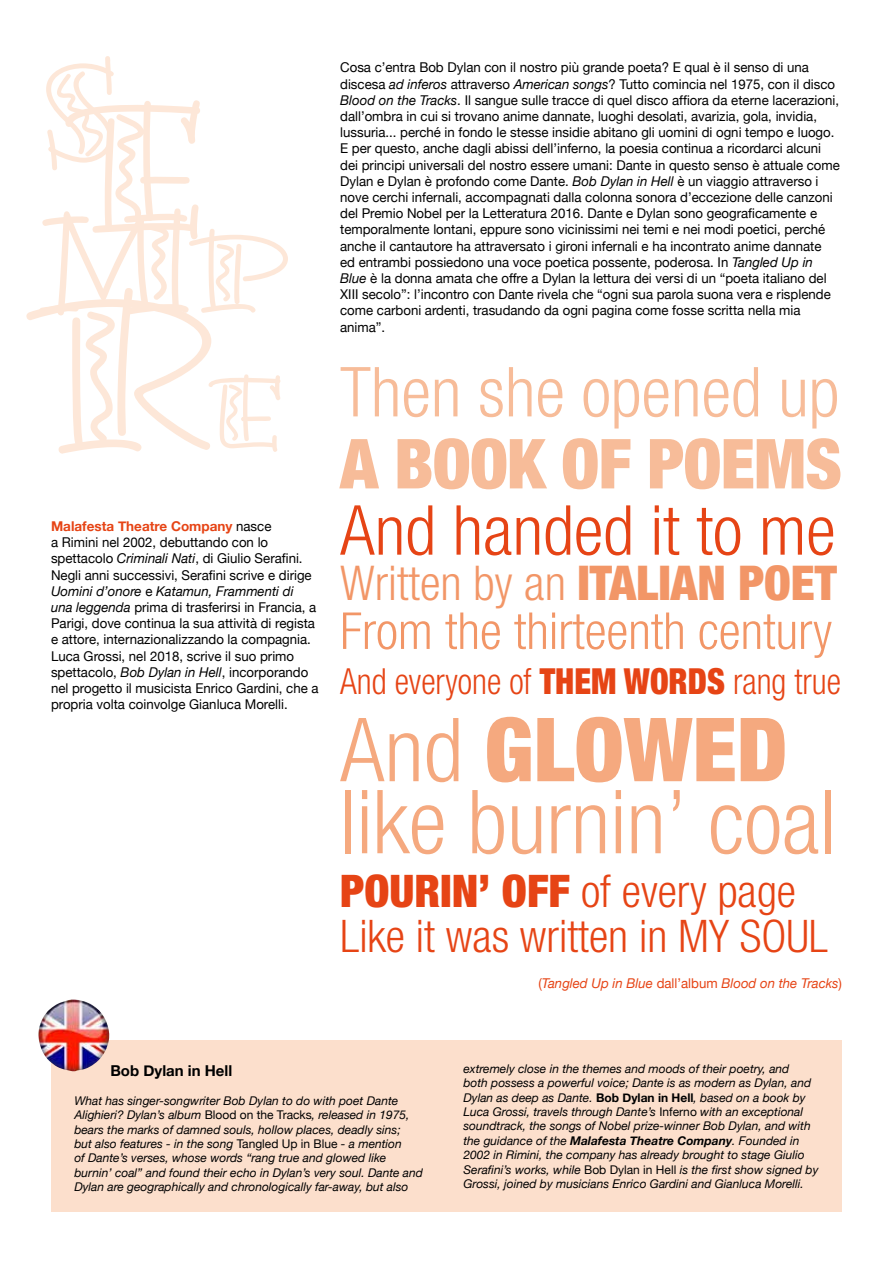
<style>
.page{position:relative;width:893px;height:1263px;background:#fff}
.page>*{position:absolute;margin:0;border:0;box-sizing:border-box;transform-origin:0 0}
.t1{font:195px "Bermuda LP Squiggle";color:#fde7d8}
.t2{font:157.05px "Bermuda LP Squiggle";color:#fde7d8}
.t3{font:121.65px "Bermuda LP Squiggle";color:#fde7d8}
.t4{font:300 condensed 88.5px/72px "Helvetica Neue";color:#f5a97f}
.t5{font:300 condensed 69px "Helvetica Neue";color:#f7bc99}
.t6{font:300 condensed 69px "Helvetica Neue";color:#e64415}
.t7{font:900 condensed 69px "Helvetica Neue";letter-spacing:-.01em;color:#f7bc99}
.t8{font:300 condensed 51px "Helvetica Neue";color:#f29667}
.t9{font:300 condensed 48px "Helvetica Neue";color:#f29667}
.t10{font:300 condensed 45px/45px "Helvetica Neue";color:#e64415}
.t11{font:300 condensed 36px "Helvetica Neue";color:#e64415;scale:.93 1}
.t12{font:700 15px "Helvetica Neue";color:#000}
.t13{font:13.5px/16.2px "Helvetica Neue";color:#000}
.t14{font:italic 13.5px "Helvetica Neue";color:#e64415}
.t15{font:italic 12px/14.4px "Helvetica Neue";color:#000}
.s1{font-size:165px}
.s2{font-size:121.65px}
.s3{font-size:108px}
.s4{font-weight:700;color:#e64415}
.s5{font-style:italic}
.s6{font-weight:900}
.s7{font-style:normal}
.s8{font-weight:700;font-style:normal}
.s9{font-weight:700}
</style>
<div class="page">
<div style="left:51px;top:1041px;width:791px;height:171px;background:#fcdfcc"></div>
<img style="left:38px;top:999px;width:72px;height:72px">
<h3 class="t3" style="left:46px;top:39px;width:157px">S<span class="s1">E</span></h3>
<h2 class="t2" style="left:46px;top:158px;width:245px">m<span class="s2">p</span></h2>
<h1 class="t1" style="left:46px;top:255px;width:239px">R<span class="s3">e</span></h1>
<p class="t13" style="left:51px;top:518px;width:269px"><span class="s4">Malafesta Theatre Company</span> nasce<br>a Rimini nel 2002, debuttando con lo spettacolo <span class="s5">Criminali Nati</span>, di Giulio Serafini.<br>Negli anni successivi, Serafini scrive e dirige <span class="s5">Uomini d’onore</span> e <span class="s5">Katamun, Frammenti di<br>una leggenda</span> prima di trasferirsi in Francia, a Parigi, dove continua la sua attività di regista e attore, internazionalizzando la compagnia.<br>Luca Grossi, nel 2018, scrive il suo primo spettacolo, <span class="s5">Bob Dylan in Hell</span>, incorporando nel progetto il musicista Enrico Gardini, che a propria volta coinvolge Gianluca Morelli.</p>
<p class="t13" style="left:340px;top:59px;width:501px">Cosa c’entra Bob Dylan con il nostro più grande poeta? E qual è il senso di una discesa <span class="s5">ad inferos</span> attraverso <span class="s5">American songs</span>? Tutto comincia nel 1975, con il disco <span class="s5">Blood on the Tracks</span>. Il sangue sulle tracce di quel disco affiora da eterne lacerazioni, dall’ombra in cui si trovano anime dannate, luoghi desolati, avarizia, gola, invidia, lussuria... perché in fondo le stesse insidie abitano gli uomini di ogni tempo e luogo.<br>E per questo, anche dagli abissi dell’inferno, la poesia continua a ricordarci alcuni dei principi universali del nostro essere umani: Dante in questo senso è attuale come Dylan e Dylan è profondo come Dante. <span class="s5">Bob Dylan in Hell</span> è un viaggio attraverso i nove cerchi infernali, accompagnati dalla colonna sonora d’eccezione delle canzoni del Premio Nobel per la Letteratura 2016. Dante e Dylan sono geograficamente e temporalmente lontani, eppure sono vicinissimi nei temi e nei modi poetici, perché anche il cantautore ha attraversato i gironi infernali e ha incontrato anime dannate<br>ed entrambi possiedono una voce poetica possente, poderosa. In <span class="s5">Tangled Up in Blue</span> è la donna amata che offre a Dylan la lettura dei versi di un “poeta italiano del XIII secolo”: l’incontro con Dante rivela che “ogni sua parola suona vera e risplende come carboni ardenti, trasudando da ogni pagina come fosse scritta nella mia anima”.</p>
<h3 class="t5" style="left:340px;top:352px;width:501px">Then she opened up</h3>
<h3 class="t7" style="left:340px;top:421px;width:503px">A BOOK OF POEMS</h3>
<h3 class="t6" style="left:340px;top:491px;width:497px">And handed it to me</h3>
<h3 class="t9" style="left:340px;top:555px;width:498px">Written by an <span class="s6">ITALIAN POET</span></h3>
<h3 class="t8" style="left:340px;top:602px;width:493px">From the thirteenth century</h3>
<h3 class="t11" style="left:340px;top:660px;width:540px">And everyone of <span class="s6">THEM WORDS</span> rang true</h3>
<h3 class="t4" style="left:340px;top:713px;width:497px">And <span class="s6">GLOWED </span>like burnin’ coal</h3>
<h3 class="t10" style="left:340px;top:868px;width:489px"><span class="s6">POURIN’ OFF</span> of every page<br>Like it was written in MY SOUL</h3>
<p class="t14" style="left:539px;top:975px;width:305px"><span class="s7">(</span>Tangled Up in Blue <span class="s7">dall’album</span> Blood on the Tracks<span class="s7">)</span></p>
<p class="t12" style="left:110px;top:1061px;width:123px">Bob Dylan in Hell</p>
<p class="t15" style="left:74px;top:1093px;width:350px">What has singer-songwriter Bob Dylan to do with poet Dante Alighieri? Dylan’s album <span class="s7">Blood on the Tracks</span>, released in 1975, bears the marks of damned souls, hollow places, deadly sins;<br>but also features - in the song <span class="s7">Tangled Up in Blue</span> - a mention<br>of Dante’s verses, whose words “rang true and glowed like burnin’ coal” and found their echo in Dylan’s very soul. Dante and Dylan are geographically and chronologically far-away, but also</p>
<p class="t15" style="left:463px;top:1061px;width:356px">extremely close in the themes and moods of their poetry, and<br>both possess a powerful voice; Dante is as modern as Dylan, and Dylan as deep as Dante. <span class="s8">Bob Dylan in Hell</span>, based on a book by Luca Grossi, travels through Dante’s <span class="s7">Inferno</span> with an exceptional soundtrack, the songs of Nobel prize-winner Bob Dylan, and with the guidance of the <span class="s9">Malafesta Theatre Company</span>. Founded in 2002 in Rimini, the company has already brought to stage Giulio Serafini’s works, while <span class="s7">Bob Dylan in Hell</span> is the first show signed by Grossi, joined by musicians Enrico Gardini and Gianluca Morelli.</p>
</div>
